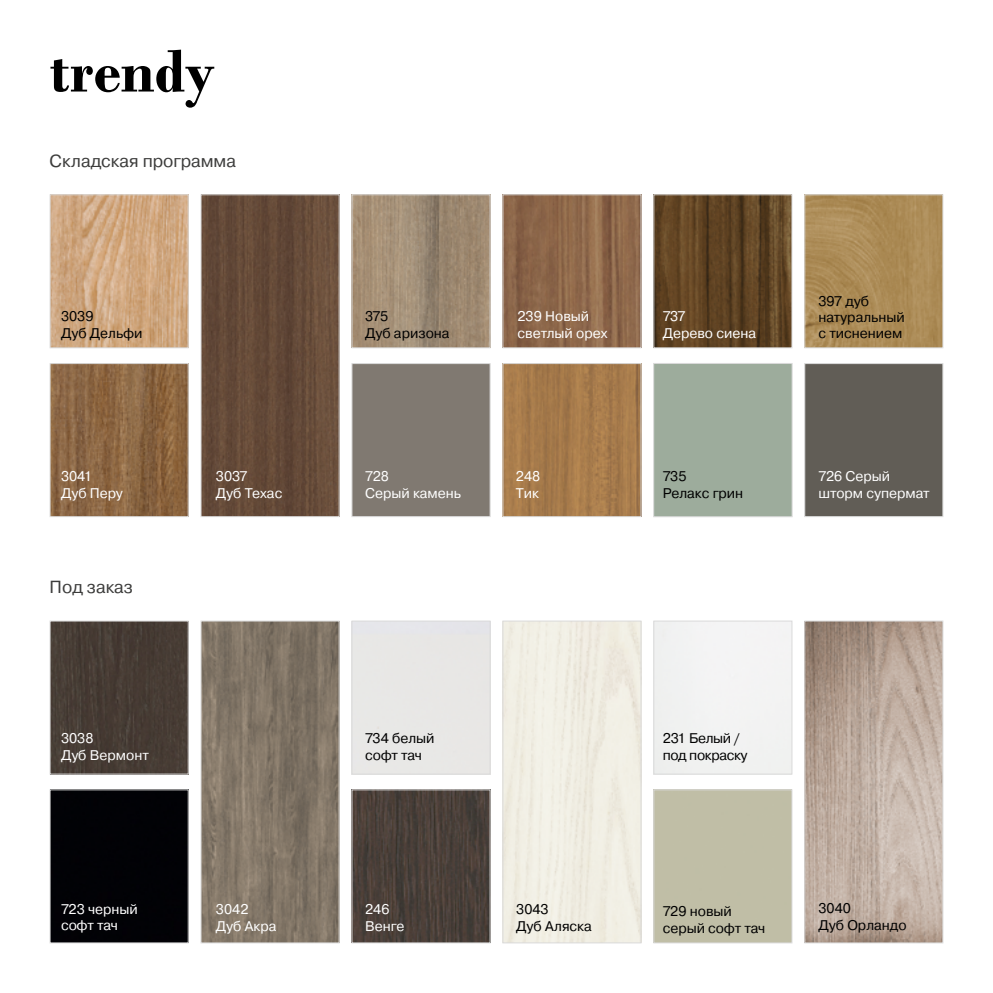
<style>
.page{position:relative;width:993px;height:993px;background:#fff}
.page>*{position:absolute;margin:0;border:0;box-sizing:border-box;transform-origin:0 0}
.t1{font:700 63px "Bodoni";color:#000}
.t2{font:17.5px "Pragmatica";color:#3c3c3b}
.t3{font:14px/16.8px "Pragmatica";color:#fff}
.t4{font:14px/16.8px "Pragmatica";color:#000}
.t5{font:14px/16.8px "Pragmatica";letter-spacing:-.025em;color:#000}
</style>
<div class="page">
<div style="left:52px;top:791px;width:135px;height:150px;background:#010206"></div>
<div style="left:52px;top:622px;width:135px;height:150px;background:#473c34"></div>
<div style="left:50px;top:620px;width:139px;height:154px;border:1px solid #dadada"></div>
<img style="left:504px;top:622px;width:135px;height:319px">
<div style="left:502px;top:620px;width:139px;height:323px;border:1px solid #dadada"></div>
<img style="left:353px;top:791px;width:135px;height:150px">
<div style="left:653px;top:620px;width:139px;height:154px;border:1px solid #dadada"></div>
<img style="left:202px;top:622px;width:135px;height:319px">
<div style="left:200px;top:620px;width:139px;height:323px;border:1px solid #dadada"></div>
<img style="left:52px;top:365px;width:135px;height:150px">
<div style="left:50px;top:363px;width:139px;height:154px;border:1px solid #dadada"></div>
<img style="left:52px;top:196px;width:135px;height:150px">
<div style="left:50px;top:194px;width:139px;height:154px;border:1px solid #dadada"></div>
<img style="left:202px;top:196px;width:135px;height:319px">
<div style="left:200px;top:194px;width:139px;height:323px;border:1px solid #dadada"></div>
<div style="left:351px;top:620px;width:139px;height:154px;border:1px solid #dadada"></div>
<div style="left:653px;top:789px;width:139px;height:154px;border:1px solid #dadada"></div>
<img style="left:806px;top:622px;width:135px;height:319px">
<div style="left:804px;top:620px;width:139px;height:323px;border:1px solid #dadada"></div>
<img style="left:806px;top:196px;width:135px;height:150px">
<div style="left:804px;top:194px;width:139px;height:154px;border:1px solid #dadada"></div>
<div style="left:653px;top:363px;width:139px;height:154px;background:#9dac9c;border:1px solid #dadada"></div>
<div style="left:804px;top:363px;width:139px;height:154px;background:#615d56;border:1px solid #dadada"></div>
<img style="left:504px;top:196px;width:135px;height:150px">
<div style="left:502px;top:194px;width:139px;height:154px;border:1px solid #dadada"></div>
<img style="left:504px;top:365px;width:135px;height:150px">
<div style="left:502px;top:363px;width:139px;height:154px;border:1px solid #dadada"></div>
<div style="left:351px;top:363px;width:139px;height:154px;background:#807971;border:1px solid #dadada"></div>
<img style="left:655px;top:196px;width:135px;height:150px">
<div style="left:653px;top:194px;width:139px;height:154px;border:1px solid #dadada"></div>
<img style="left:353px;top:196px;width:135px;height:150px">
<div style="left:351px;top:194px;width:139px;height:154px;border:1px solid #dadada"></div>
<h1 class="t1" style="left:50px;top:34px;width:167px">trendy</h1>
<p class="t2" style="left:50px;top:150px;width:188px">Складская программа</p>
<p class="t4" style="left:61px;top:308px;width:83px">3039<br>Дуб Дельфи</p>
<p class="t3" style="left:61px;top:468px;width:63px">3041<br>Дуб Перу</p>
<p class="t2" style="left:50px;top:576px;width:85px">Под заказ</p>
<p class="t3" style="left:61px;top:729px;width:89px">3038<br>Дуб Вермонт</p>
<p class="t3" style="left:61px;top:900px;width:78px">723 черный софт тач</p>
<p class="t3" style="left:216px;top:468px;width:68px">3037<br>Дуб Техас</p>
<p class="t3" style="left:216px;top:900px;width:62px">3042<br>Дуб Акра</p>
<p class="t4" style="left:365px;top:308px;width:86px">375<br>Дуб аризона</p>
<p class="t3" style="left:365px;top:468px;width:97px">728<br>Серый камень</p>
<p class="t3" style="left:517px;top:308px;width:91px">239 Новый светлый орех</p>
<p class="t3" style="left:516px;top:468px;width:26px">248<br>Тик</p>
<p class="t3" style="left:662px;top:308px;width:95px">737<br>Дерево сиена</p>
<p class="t4" style="left:818px;top:293px;width:88px;line-height:15.8px">397 дуб натуральный с тиснением</p>
<p class="t4" style="left:662px;top:468px;width:82px">735<br>Релакс грин</p>
<p class="t3" style="left:818px;top:468px;width:113px">726 Серый шторм супермат</p>
<p class="t4" style="left:365px;top:729px;width:71px">734 белый софт тач</p>
<p class="t3" style="left:365px;top:900px;width:41px">246<br>Венге</p>
<p class="t4" style="left:516px;top:900px;width:77px">3043<br>Дуб Аляска</p>
<p class="t5" style="left:662px;top:729px;width:86px">231 Белый / под покраску</p>
<p class="t4" style="left:662px;top:902px;width:104px">729 новый серый софт тач</p>
<p class="t4" style="left:818px;top:900px;width:90px">3040<br>Дуб Орландо</p>
</div>
